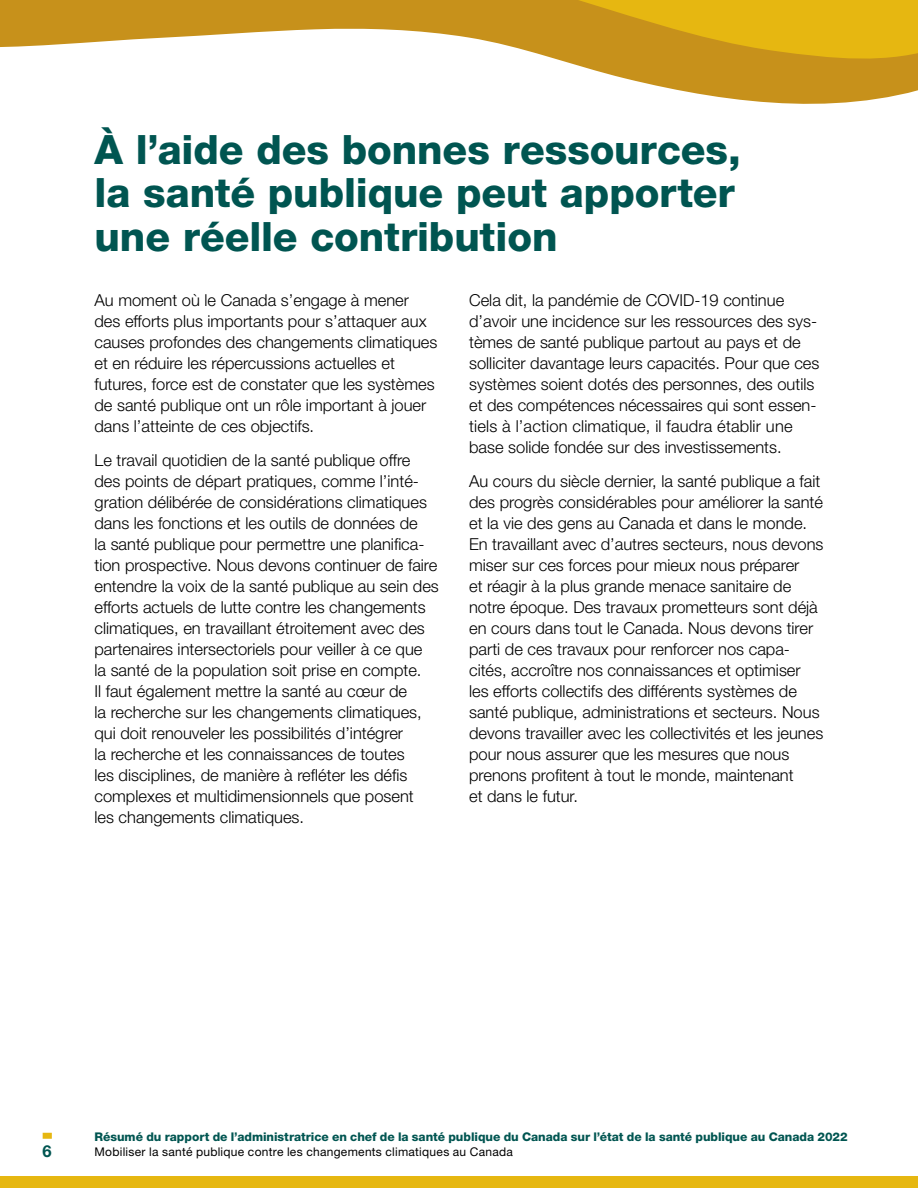
<style>
.page{position:relative;width:918px;height:1188px;background:#fff}
.page>*{position:absolute;margin:0;border:0;box-sizing:border-box;transform-origin:0 0}
.H2a{font:800 40.5px/43.5px "Helvetica Neue LT Std";letter-spacing:-.005em;color:#005551}
.Body{font:300 16.5px/21px "Helvetica Neue LT Std";color:#000}
.t1{font:700 16.5px "Helvetica Neue LT Std";color:#005551}
.t2{font:800 12px "Helvetica Neue LT Std";color:#005551}
.t3{font:12px "Helvetica Neue LT Std";letter-spacing:.025em;color:#000}
</style>
<div class="page">
<div style="left:43px;top:1133px;width:9px;height:6px;background:#e6b711"></div>
<div style="left:0;top:1176px;width:918px;height:12px;background:#e6b711"></div>
<svg style="left:0;top:0;width:918px;height:104px"></svg>
<p class="H2a" style="left:94px;top:128px;width:648px">À l’aide des bonnes ressources, la santé publique peut apporter une réelle contribution</p>
<p class="Body" style="left:94px;top:289px;width:344px">Au moment où le Canada s’engage à mener des efforts plus importants pour s’attaquer aux causes profondes des changements climatiques et en réduire les répercussions actuelles et futures, force est de constater que les systèmes de santé publique ont un rôle important à jouer dans l’atteinte de ces objectifs.</p>
<p class="Body" style="left:94px;top:449px;width:346px">Le travail quotidien de la santé publique offre des points de départ pratiques, comme l’inté&shy;gration délibérée de considérations climatiques dans les fonctions et les outils de données de<br>la santé publique pour permettre une planifica&shy;tion prospective. Nous devons continuer de faire entendre la voix de la santé publique au sein des efforts actuels de lutte contre les changements climatiques, en travaillant étroitement avec des partenaires intersectoriels pour veiller à ce que<br>la santé de la population soit prise en compte.<br>Il faut également mettre la santé au cœur de<br>la recherche sur les changements climatiques, qui doit renouveler les possibilités d’intégrer<br>la recherche et les connaissances de toutes<br>les disciplines, de manière à refléter les défis complexes et multidimensionnels que posent<br>les changements climatiques.</p>
<p class="Body" style="left:469px;top:289px;width:352px">Cela dit, la pandémie de COVID-19 continue d’avoir une incidence sur les ressources des sys&shy;tèmes de santé publique partout au pays et de solliciter davantage leurs capacités. Pour que ces systèmes soient dotés des personnes, des outils et des compétences nécessaires qui sont essen&shy;tiels à l’action climatique, il faudra établir une base solide fondée sur des investissements.</p>
<p class="Body" style="left:469px;top:470px;width:356px">Au cours du siècle dernier, la santé publique a fait des progrès considérables pour améliorer la santé et la vie des gens au Canada et dans le monde.<br>En travaillant avec d’autres secteurs, nous devons miser sur ces forces pour mieux nous préparer<br>et réagir à la plus grande menace sanitaire de notre époque. Des travaux prometteurs sont déjà en cours dans tout le Canada. Nous devons tirer parti de ces travaux pour renforcer nos capa&shy;cités, accroître nos connaissances et optimiser les efforts collectifs des différents systèmes de santé publique, administrations et secteurs. Nous devons travailler avec les collectivités et les jeunes pour nous assurer que les mesures que nous prenons profitent à tout le monde, maintenant<br>et dans le futur.</p>
<p class="t1" style="left:43px;top:1141px;width:11px">6</p>
<p class="t2" style="left:94px;top:1130px;width:755px">Résumé du rapport de l’administratrice en chef de la santé publique du Canada sur l’état de la santé publique au Canada 2022</p>
<p class="t3" style="left:94px;top:1144px;width:420px">Mobiliser la santé publique contre les changements climatiques au Canada</p>
</div>
